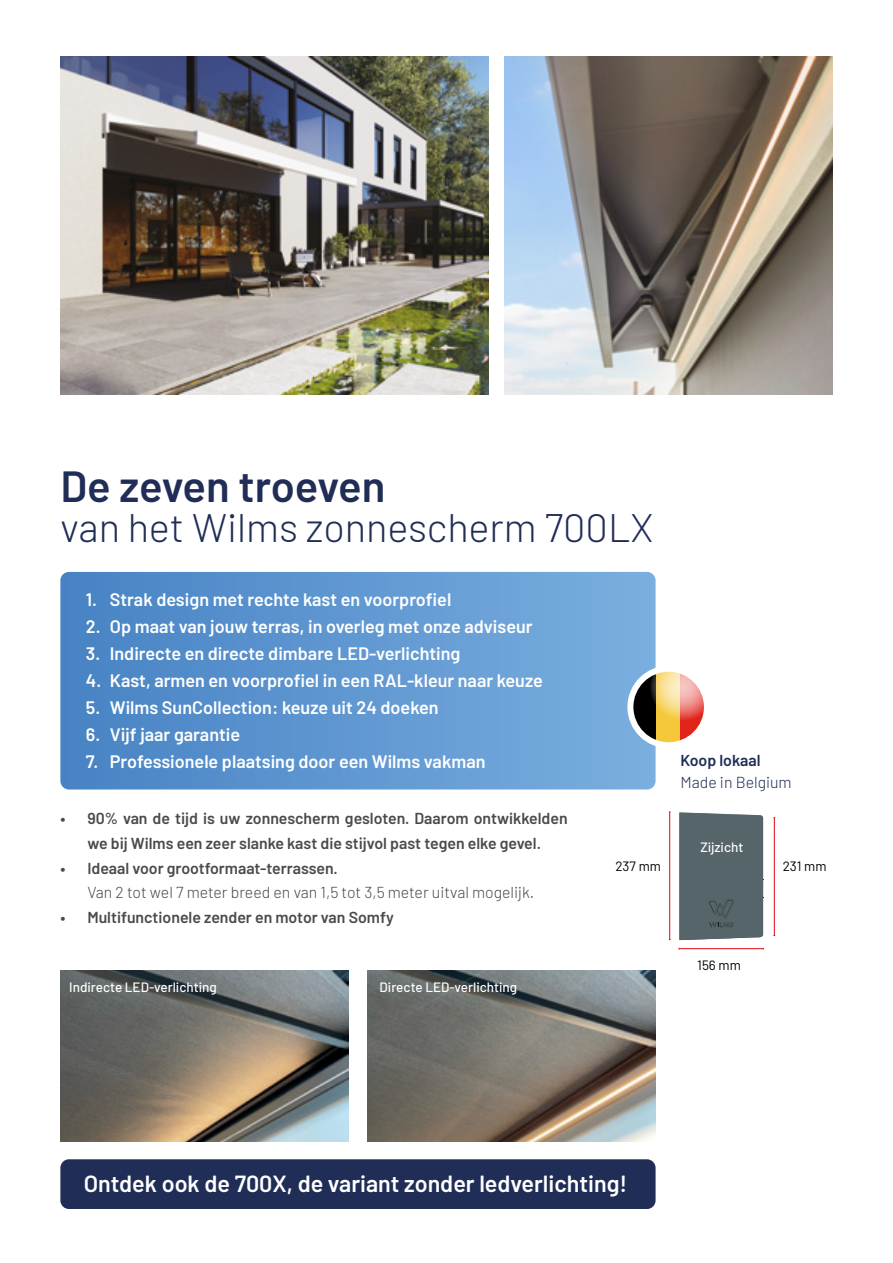
<style>
.page{position:relative;width:893px;height:1263px;background:#fff}
.page>*{position:absolute;margin:0;border:0;box-sizing:border-box;transform-origin:0 0}
.t1{font:600 43.5px "Barlow";color:#202d56}
.t2{font:300 39.75px "Barlow";color:#202d56}
.t3{font:600 23.25px "Barlow";color:#fff}
.t4{font:600 18px "Barlow";color:#fff}
.t5{font:600 15.9px/24.8px "Barlow";color:#4a4a49;text-align:center}
.t6{font:300 15.9px "Barlow";color:#4a4a49}
.t7{font:300 15.9px "Barlow";color:#202d56}
.t8{font:600 15.9px "Barlow";color:#202d56}
.t9{font:500 13.5px "Barlow";color:#fff}
.t10{font:13.5px "Barlow";color:#000}
</style>
<div class="page">
<img style="left:60px;top:970px;width:288px;height:172px">
<img style="left:368px;top:970px;width:288px;height:172px">
<svg style="left:60px;top:572px;width:596px;height:217px;background:#6098d1"></svg>
<div style="left:60px;top:1159px;width:596px;height:50px;background:#202d56;border-radius:9px"></div>
<svg style="left:633px;top:669px;width:24px;height:76px;fill:#000"></svg>
<div style="left:657px;top:669px;width:23px;height:76px;background:#f5c739"></div>
<svg style="left:680px;top:714px;width:23px;height:27px"></svg>
<div style="left:627px;top:666px;width:83px;height:82px;border:6px solid #fff;border-radius:50%"></div>
<svg style="left:650px;top:653px;width:66px;height:67px"></svg>
<div style="left:679px;top:812px;width:84px;height:128px;background:#56656a"></div>
<svg style="left:706px;top:898px;width:29px;height:21px"></svg>
<hr style="left:669px;top:812px;width:1px;height:127px;background:#e30613">
<hr style="left:679px;top:948px;width:84px;height:1px;background:#e30613">
<hr style="left:774px;top:818px;width:1px;height:117px;background:#e30613">
<img style="left:504px;top:56px;width:329px;height:338px">
<img style="left:60px;top:56px;width:429px;height:338px">
<h1 class="t1" style="left:60px;top:454px;width:327px">De zeven troeven</h1>
<h2 class="t2" style="left:60px;top:499px;width:595px">van het Wilms zonnescherm 700LX</h2>
<p class="t4" style="left:86px;top:586px;width:367px">1. Strak design met rechte kast en voorprofiel</p>
<p class="t4" style="left:86px;top:613px;width:448px">2. Op maat van jouw terras, in overleg met onze adviseur</p>
<p class="t4" style="left:86px;top:640px;width:376px">3. Indirecte en directe dimbare LED-verlichting</p>
<p class="t4" style="left:86px;top:667px;width:459px">4. Kast, armen en voorprofiel in een RAL-kleur naar keuze</p>
<p class="t4" style="left:86px;top:694px;width:354px">5. Wilms SunCollection: keuze uit 24 doeken</p>
<p class="t4" style="left:86px;top:721px;width:156px">6. Vijf jaar garantie</p>
<p class="t4" style="left:86px;top:748px;width:401px">7. Professionele plaatsing door een Wilms vakman</p>
<p class="t8" style="left:680px;top:748px;width:82px">Koop lokaal</p>
<p class="t7" style="left:680px;top:771px;width:113px">Made in Belgium</p>
<p class="t5" style="left:60px;top:805px;width:509px">• 90% van de tijd is uw zonnescherm gesloten. Daarom ontwikkelden we bij Wilms een zeer slanke kast die stijvol past tegen elke gevel.</p>
<p class="t5" style="left:60px;top:854px;width:279px">• Ideaal voor grootformaat-terrassen.</p>
<p class="t6" style="left:87px;top:881px;width:448px">Van 2 tot wel 7 meter breed en van 1,5 tot 3,5 meter uitval mogelijk.</p>
<p class="t5" style="left:60px;top:904px;width:335px">• Multifunctionele zender en motor van Somfy</p>
<p class="t9" style="left:700px;top:837px;width:45px">Zijzicht</p>
<p class="t10" style="left:615px;top:856px;width:47px">237 mm</p>
<p class="t10" style="left:783px;top:856px;width:45px">231 mm</p>
<p class="t9" style="left:69px;top:977px;width:149px">Indirecte LED-verlichting</p>
<p class="t9" style="left:380px;top:977px;width:139px">Directe LED-verlichting</p>
<p class="t3" style="left:84px;top:1166px;width:545px">Ontdek ook de 700X, de variant zonder ledverlichting!</p>
<p class="t10" style="left:697px;top:956px;width:45px">156 mm</p>
</div>
